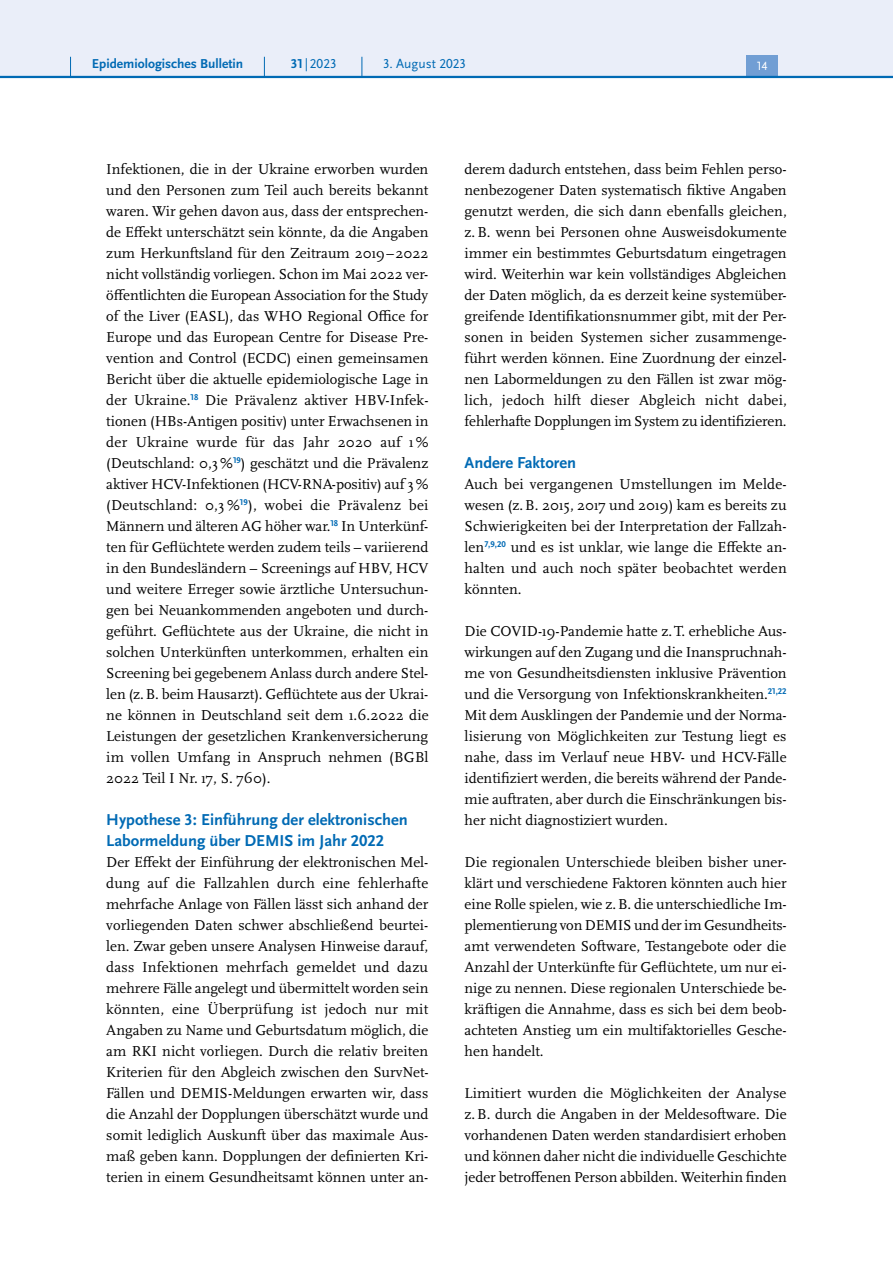
<style>
.page{position:relative;width:893px;height:1263px;background:#fff}
.page>*{position:absolute;margin:0;border:0;box-sizing:border-box;transform-origin:0 0}
.H4_-_Neu{font:700 16.5px/21px "Scala Sans Pro";color:#006ab4}
.P_-_Fließtext{font:15px/21px "Scala Pro";color:#000;text-align:justify}
.t1{font:700 13.5px "Scala Sans Pro";color:#006ab4}
.t2{font:13.5px "Scala Sans Pro";color:#006ab4}
.t3{font:12.45px "Scala Sans Pro";color:#fff}
.s1{font-weight:700}
</style>
<div class="page">
<div style="left:0;top:0;width:893px;height:77px;background:#eaeef9"></div>
<div style="left:746px;top:55px;width:32px;height:21px;background:#719ed4"></div>
<hr style="left:0;top:76px;width:893px;height:2px;background:#006ab4">
<svg style="left:70px;top:57px;width:1px;height:19px"></svg>
<svg style="left:264px;top:57px;width:1px;height:19px"></svg>
<svg style="left:362px;top:57px;width:1px;height:19px"></svg>
<p class="t1" style="left:92px;top:55px;width:153px">Epidemiologisches Bulletin</p>
<p class="t2" style="left:291px;top:55px;width:47px"><span class="s1">31</span> |2023</p>
<p class="t2" style="left:383px;top:55px;width:84px">3. August 2023</p>
<p class="t3" style="left:757px;top:59px;width:12px">14</p>
<p class="P_-_Fließtext" style="left:106px;top:158px;width:324px">Infektionen, die in der Ukraine erworben wurden und den Personen zum Teil auch bereits bekannt waren. Wir gehen davon aus, dass der entsprechen&shy;de Effekt unterschätzt sein könnte, da die Angaben zum Herkunftsland für den Zeitraum 2019–2022 nicht vollständig vorliegen. Schon im Mai 2022 ver&shy;öffentlichten die European Association for the Study of the Liver (EASL), das WHO Regional Office for Europe und das European Centre for Disease Pre&shy;vention and Control (ECDC) einen gemeinsamen Bericht über die aktuelle epidemiologische Lage in der Ukraine.<sup>18</sup> Die Prävalenz aktiver HBV-Infek&shy;tionen (HBs-Antigen positiv) unter Erwachsenen in der Ukraine wurde für das Jahr 2020 auf 1 % (Deutschland: 0,3%<sup>19</sup>) geschätzt und die Prävalenz aktiver HCV-Infektionen (HCV-RNA-positiv) auf 3% (Deutschland: 0,3 %<sup>19</sup>), wobei die Prävalenz bei Männern und älteren AG höher war.<sup>18</sup> In Unterkünf&shy;ten für Geflüchtete werden zudem teils – variierend in den Bundesländern – Screenings auf HBV, HCV und weitere Erreger sowie ärztliche Untersuchun&shy;gen bei Neuankommenden angeboten und durch&shy;geführt. Geflüchtete aus der Ukraine, die nicht in solchen Unterkünften unterkommen, erhalten ein Screening bei gegebenem Anlass durch andere Stel&shy;len (z.B. beim Hausarzt). Geflüchtete aus der Ukrai&shy;ne können in Deutschland seit dem 1.6.2022 die Leistungen der gesetzlichen Krankenversicherung im vollen Umfang in Anspruch nehmen (BGBl 2022 Teil I Nr. 17, S. 760).</p>
<h3 class="H4_-_Neu" style="left:106px;top:809px;width:303px">Hypothese 3: Einführung der elektronischen<br>Labormeldung über DEMIS im Jahr 2022</h3>
<p class="P_-_Fließtext" style="left:106px;top:851px;width:324px">Der Effekt der Einführung der elektronischen Mel&shy;dung auf die Fallzahlen durch eine fehlerhafte mehrfache Anlage von Fällen lässt sich anhand der vorliegenden Daten schwer abschließend beurtei&shy;len. Zwar geben unsere Analysen Hinweise darauf, dass Infektionen mehrfach gemeldet und dazu mehrere Fälle angelegt und übermittelt worden sein könnten, eine Überprüfung ist jedoch nur mit Angaben zu Name und Geburtsdatum möglich, die am RKI nicht vorliegen. Durch die relativ breiten Kriterien für den Abgleich zwischen den SurvNet-Fällen und DEMIS-Meldungen erwarten wir, dass die Anzahl der Dopplungen überschätzt wurde und somit lediglich Auskunft über das maximale Aus&shy;maß geben kann. Dopplungen der definierten Kri&shy;terien in einem Gesundheitsamt können unter an-</p>
<p class="P_-_Fließtext" style="left:465px;top:158px;width:324px">derem dadurch entstehen, dass beim Fehlen perso&shy;nenbezogener Daten systematisch fiktive Angaben genutzt werden, die sich dann ebenfalls gleichen, z.B. wenn bei Personen ohne Ausweisdokumente immer ein bestimmtes Geburtsdatum eingetragen wird. Weiterhin war kein vollständiges Abgleichen der Daten möglich, da es derzeit keine systemüber&shy;greifende Identifikationsnummer gibt, mit der Per&shy;sonen in beiden Systemen sicher zusammenge&shy;führt werden können. Eine Zuordnung der einzel&shy;nen Labormeldungen zu den Fällen ist zwar mög&shy;lich, jedoch hilft dieser Abgleich nicht dabei, fehlerhafte Dopplungen im System zu identifizieren.</p>
<h3 class="H4_-_Neu" style="left:465px;top:452px;width:113px">Andere Faktoren</h3>
<p class="P_-_Fließtext" style="left:465px;top:473px;width:324px">Auch bei vergangenen Umstellungen im Melde&shy;wesen (z.B. 2015, 2017 und 2019) kam es bereits zu Schwierigkeiten bei der Interpretation der Fallzah&shy;len<sup>7,9,20</sup> und es ist unklar, wie lange die Effekte an&shy;halten und auch noch später beobachtet werden könnten.</p>
<p class="P_-_Fließtext" style="left:465px;top:620px;width:324px">Die COVID-19-Pandemie hatte z.T. erhebliche Aus&shy;wirkungen auf den Zugang und die Inanspruchnah&shy;me von Gesundheitsdiensten inklusive Prävention und die Versorgung von Infektionskrankheiten.<sup>21,22<br></sup>Mit dem Ausklingen der Pandemie und der Norma&shy;lisierung von Möglichkeiten zur Testung liegt es nahe, dass im Verlauf neue HBV- und HCV-Fälle identifiziert werden, die bereits während der Pande&shy;mie auftraten, aber durch die Einschränkungen bis&shy;her nicht diagnostiziert wurden.</p>
<p class="P_-_Fließtext" style="left:465px;top:851px;width:324px">Die regionalen Unterschiede bleiben bisher uner&shy;klärt und verschiedene Faktoren könnten auch hier eine Rolle spielen, wie z.B. die unterschiedliche Im&shy;plementierung von DEMIS und der im Gesundheits&shy;amt verwendeten Software, Testangebote oder die Anzahl der Unterkünfte für Geflüchtete, um nur ei&shy;nige zu nennen. Diese regionalen Unterschiede be&shy;kräftigen die Annahme, dass es sich bei dem beob&shy;achteten Anstieg um ein multifaktorielles Gesche&shy;hen handelt.</p>
<p class="P_-_Fließtext" style="left:465px;top:1082px;width:324px">Limitiert wurden die Möglichkeiten der Analyse z.B. durch die Angaben in der Meldesoftware. Die vorhandenen Daten werden standardisiert erhoben und können daher nicht die individuelle Geschichte jeder betroffenen Person abbilden. Weiterhin finden</p>
</div>
